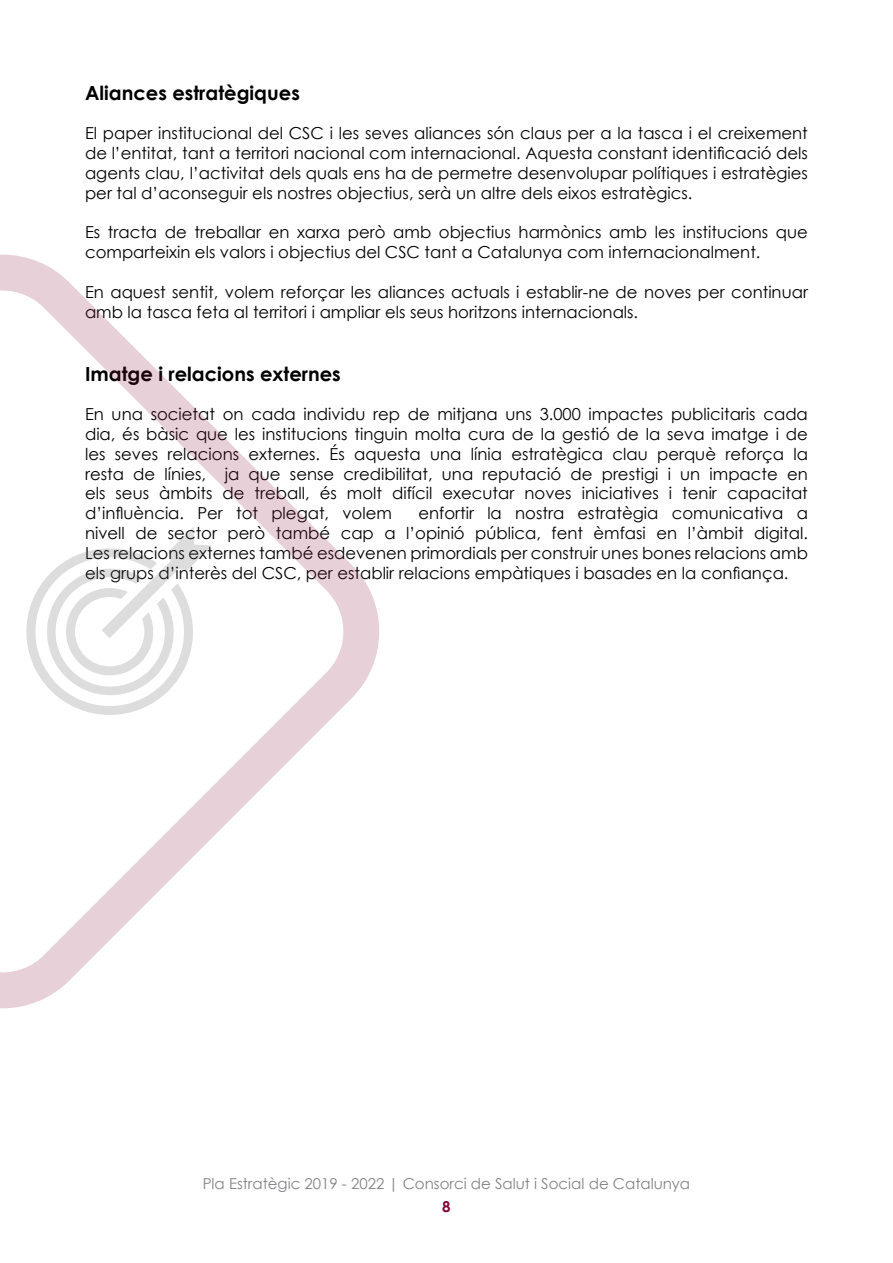
<style>
.page{position:relative;width:893px;height:1263px;background:#fff}
.page>*{position:absolute;margin:0;border:0;box-sizing:border-box;transform-origin:0 0}
.t1{font:700 19.5px "Century Gothic";color:#000}
.t2{font:16.5px/19.8px "Century Gothic";color:#000;text-align:justify}
.t3{font:15px "Century Gothic";color:#808285}
.t4{font:700 15px "Century Gothic";color:#850336}
</style>
<div class="page">
<svg style="left:0;top:760px;width:290px;height:248px"></svg>
<svg style="left:0;top:255px;width:379px;height:505px"></svg>
<svg style="left:18px;top:527px;width:194px;height:196px"></svg>
<p class="t1" style="left:85px;top:78px;width:216px">Aliances estratègiques</p>
<p class="t2" style="left:85px;top:123px;width:724px">El paper institucional del CSC i les seves aliances són claus per a la tasca i el creixement de l’entitat, tant a territori nacional com internacional. Aquesta constant identificació dels agents clau, l’activitat dels quals ens ha de permetre desenvolupar polítiques i estratègies per tal d’aconseguir els nostres objectius, serà un altre dels eixos estratègics.</p>
<p class="t2" style="left:85px;top:222px;width:724px">Es tracta de treballar en xarxa però amb objectius harmònics amb les institucions que comparteixin els valors i objectius del CSC tant a Catalunya com internacionalment.</p>
<p class="t2" style="left:85px;top:282px;width:724px">En aquest sentit, volem reforçar les aliances actuals i establir-ne de noves per continuar amb la tasca feta al territori i ampliar els seus horitzons internacionals.</p>
<p class="t1" style="left:85px;top:359px;width:257px">Imatge i relacions externes</p>
<p class="t2" style="left:85px;top:404px;width:724px">En una societat on cada individu rep de mitjana uns 3.000 impactes publicitaris cada dia, és bàsic que les institucions tinguin molta cura de la gestió de la seva imatge i de les seves relacions externes. És aquesta una línia estratègica clau perquè reforça la resta de línies, ja que sense credibilitat, una reputació de prestigi i un impacte en els seus àmbits de treball, és molt difícil executar noves iniciatives i tenir capacitat d’influència. Per tot plegat, volem</p>
<p class="t2" style="left:85px;top:503px;width:724px;text-indent:333px">enfortir la nostra estratègia comunicativa a nivell de sector però també cap a l’opinió pública, fent èmfasi en l’àmbit digital.<br>Les relacions externes també esdevenen primordials per construir unes bones relacions amb els grups d’interès del CSC, per establir relacions empàtiques i basades en la confiança.</p>
<p class="t3" style="left:203px;top:1173px;width:489px">Pla Estratègic 2019 - 2022 | Consorci de Salut i Social de Catalunya</p>
<p class="t4" style="left:442px;top:1195px;width:10px">8</p>
</div>
